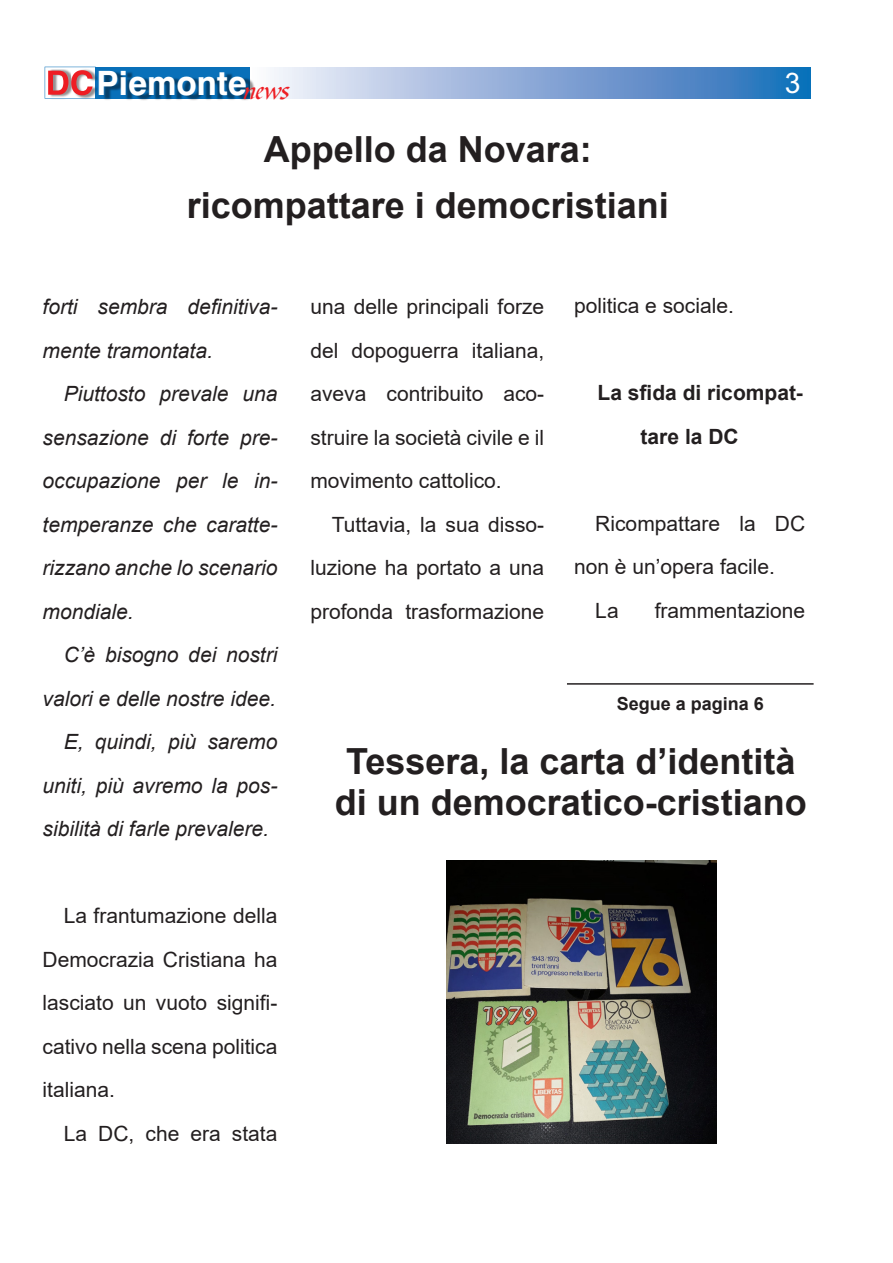
<style>
.page{position:relative;width:893px;height:1263px;background:#fff}
.page>*{position:absolute;margin:0;border:0;box-sizing:border-box;transform-origin:0 0}
.t1{font:700 36px "Arial";color:#231f20}
.t2{font:700 33.6px "Swiss 721 BT";color:#fff}
.t3{font:28.35px "Arial";color:#fff}
.t4{font:21px/43.5px "Arial";color:#231f20;text-align:justify}
.t5{font:italic 21px/43.5px "Arial";color:#231f20;text-align:justify}
.t6{font:700 21px/43.5px "Arial";color:#231f20}
.t7{font:700 18px "Arial";color:#231f20}
</style>
<div class="page">
<svg style="left:272px;top:67px;width:539px;height:31px;background:#86aad6"></svg>
<div style="left:95px;top:67px;width:155px;height:32px;background:#0970b9"></div>
<div style="left:71px;top:69px;width:28px;height:31px;background:#231f20;opacity:.49"></div>
<div style="left:101px;top:71px;width:154px;height:32px;background:#231f20;opacity:.49"></div>
<svg style="left:45px;top:67px;width:51px;height:32px"></svg>
<hr style="left:567px;top:683px;width:247px;height:2px;background:#231f20">
<img style="left:446px;top:860px;width:270px;height:284px">
<h2 class="t2" style="left:97px;top:62px;width:194px">Piemonte<sub>news</sub></h2>
<h3 class="t3" style="left:785px;top:63px;width:17px">3</h3>
<p class="t1" style="left:264px;top:124px;width:330px">Appello da Novara:</p>
<p class="t1" style="left:187px;top:180px;width:484px">ricompattare i democristiani</p>
<p class="t5" style="left:43px;top:285px;width:236px">forti sembra definitiva&shy;mente tramontata.</p>
<p class="t5" style="left:43px;top:372px;width:236px;text-indent:21px">Piuttosto prevale una sensazione di forte pre&shy;occupazione per le in&shy;temperanze che caratte&shy;rizzano anche lo scenario mondiale.</p>
<p class="t5" style="left:43px;top:633px;width:236px;text-align:right">C’è bisogno dei nostri valori e delle nostre idee.</p>
<p class="t5" style="left:43px;top:720px;width:236px;text-indent:21px">E, quindi, più saremo uniti, più avremo la pos&shy;sibilità di farle prevalere.</p>
<p class="t4" style="left:43px;top:894px;width:236px;text-indent:21px">La frantumazione della Democrazia Cristiana ha lasciato un vuoto signifi&shy;cativo nella scena politica italiana.</p>
<p class="t4" style="left:64px;top:1111px;width:215px">La DC, che era stata</p>
<p class="t4" style="left:310px;top:285px;width:235px">una delle principali forze del dopoguerra italiana, aveva contribuito aco&shy;struire la società civile e il movimento cattolico.</p>
<p class="t4" style="left:310px;top:502px;width:235px;text-indent:21px">Tuttavia, la sua disso&shy;luzione ha portato a una profonda trasformazione</p>
<p class="t4" style="left:574px;top:284px;width:161px">politica e sociale.</p>
<p class="t6" style="left:641px;top:371px;width:164px;text-indent:-43px">La sfida di ricompat&shy;tare la DC</p>
<p class="t4" style="left:574px;top:502px;width:233px;text-indent:21px">Ricompattare la DC non è un’opera facile.</p>
<p class="t4" style="left:595px;top:589px;width:25px">La</p>
<p class="t4" style="left:655px;top:589px;width:152px">frammentazione</p>
<p class="t7" style="left:617px;top:691px;width:149px">Segue a pagina 6</p>
<p class="t1" style="left:346px;top:736px;width:451px">Tessera, la carta d’identità</p>
<p class="t1" style="left:335px;top:777px;width:474px">di un democratico-cristiano</p>
</div>
